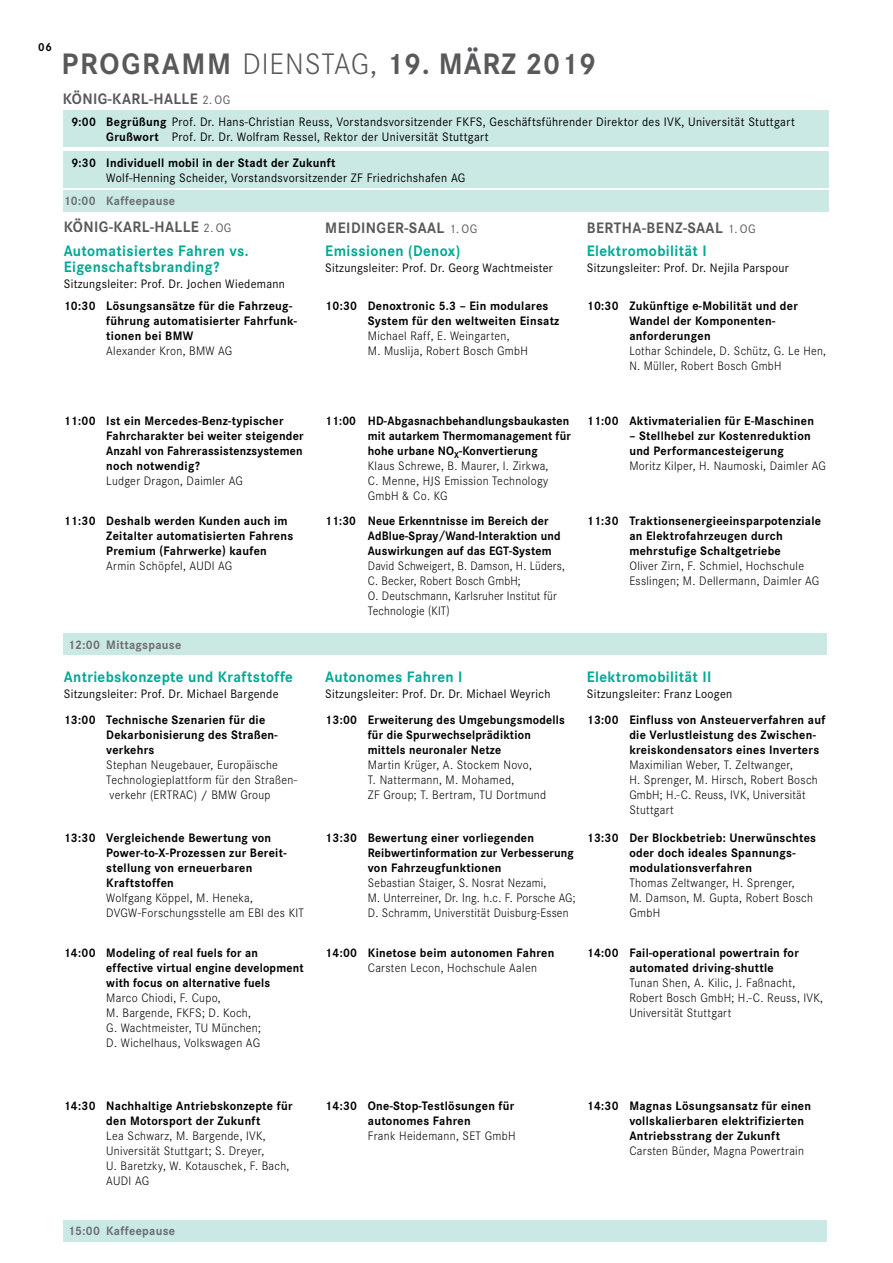
<style>
.page{position:relative;width:893px;height:1263px;background:#fff}
.page>*{position:absolute;margin:0;border:0;box-sizing:border-box;transform-origin:0 0}
.t1{font:700 30.75px "Corporate S Pro";letter-spacing:.055em;color:#58595b}
.t2{font:700 15.75px/15.8px "Corporate S Pro";letter-spacing:.025em;color:#00a995;scale:.95 1}
.t3{font:700 15.75px "Corporate S Pro";letter-spacing:.03em;color:#58595b;scale:.95 1}
.t4{font:700 12.75px/15px "Corporate S Pro";letter-spacing:.025em;color:#000;scale:.95 1}
.t5{font:300 12.75px/15px "Corporate S Pro";letter-spacing:.025em;color:#000;scale:.95 1}
.t6{font:12.75px/15px "Corporate S Pro";letter-spacing:.025em;color:#000;scale:.95 1}
.t7{font:700 12.75px/15px "Corporate S Pro";letter-spacing:.025em;color:#000;scale:.93 1}
.t8{font:300 12.75px/15px "Corporate S Pro";letter-spacing:.025em;color:#000;scale:.93 1}
.t9{font:300 12.75px/15px "Corporate S Pro";letter-spacing:.025em;color:#000;scale:.94 1}
.t10{font:700 12.75px "Corporate S Pro";letter-spacing:.025em;color:#6d6e71;scale:.95 1}
.t11{font:700 12px "Corporate S Pro";color:#000;scale:.95 1}
.s1{font-weight:300}
.s2{font-weight:400;font-size:12.75px}
.s3{font-weight:700}
</style>
<div class="page">
<div style="left:64px;top:634px;width:763px;height:21px;background:#cae8e4"></div>
<div style="left:64px;top:1220px;width:763px;height:22px;background:#cae8e4"></div>
<div style="left:64px;top:190px;width:765px;height:22px;background:#cae8e4"></div>
<div style="left:64px;top:111px;width:765px;height:36px;background:#cae8e4"></div>
<div style="left:64px;top:151px;width:765px;height:36px;background:#cae8e4"></div>
<p class="t11" style="left:38px;top:37px;width:16px">06</p>
<h1 class="t1" style="left:62px;top:39px;width:536px">PROGRAMM <span class="s1">DIENSTAG,</span> 19. MÄRZ 2019</h1>
<p class="t3" style="left:63px;top:86px;width:178px">KÖNIG-KARL-HALLE <span class="s2">2. OG</span></p>
<p class="t6" style="left:106px;top:114px;width:726px;text-indent:-35px"><span class="s3">9:00 Begrüßung</span> Prof. Dr. Hans-Christian Reuss, Vorstandsvorsitzender FKFS, Geschäftsführender Direktor des IVK, Universität Stuttgart<br><span class="s3">Grußwort</span> Prof. Dr. Dr. Wolfram Ressel, Rektor der Universität Stuttgart</p>
<p class="t4" style="left:71px;top:154px;width:280px">9:30 Individuell mobil in der Stadt der Zukunft</p>
<p class="t6" style="left:106px;top:169px;width:380px">Wolf-Henning Scheider, Vorstandsvorsitzender ZF Friedrichshafen AG</p>
<p class="t10" style="left:64px;top:191px;width:119px">10:00 Kaffeepause</p>
<p class="t3" style="left:64px;top:214px;width:178px">KÖNIG-KARL-HALLE <span class="s2">2. OG</span></p>
<p class="t3" style="left:325px;top:215px;width:161px">MEIDINGER-SAAL <span class="s2">1. OG</span></p>
<p class="t3" style="left:587px;top:215px;width:179px">BERTHA-BENZ-SAAL <span class="s2">1. OG</span></p>
<p class="t2" style="left:64px;top:242px;width:196px">Automatisiertes Fahren vs.<br>Eigenschaftsbranding?</p>
<p class="t6" style="left:64px;top:275px;width:234px">Sitzungsleiter: Prof. Dr. Jochen Wiedemann</p>
<p class="t2" style="left:325px;top:242px;width:144px">Emissionen (Denox)</p>
<p class="t6" style="left:325px;top:259px;width:241px">Sitzungsleiter: Prof. Dr. Georg Wachtmeister</p>
<p class="t2" style="left:587px;top:242px;width:128px">Elektromobilität I</p>
<p class="t6" style="left:587px;top:259px;width:214px">Sitzungsleiter: Prof. Dr. Nejila Parspour</p>
<p class="t4" style="left:106px;top:298px;width:202px;text-indent:-43px">10:30 Lösungsansätze für die Fahrzeug&shy;führung automatisierter Fahrfunk&shy;tionen bei BMW</p>
<p class="t5" style="left:106px;top:343px;width:134px">Alexander Kron, BMW AG</p>
<p class="t4" style="left:368px;top:298px;width:203px;text-indent:-43px">10:30 Denoxtronic 5.3 – Ein modulares<br>System für den weltweiten Einsatz</p>
<p class="t5" style="left:368px;top:328px;width:170px">Michael Raff, E. Weingarten,<br>M. Muslija, Robert Bosch GmbH</p>
<p class="t4" style="left:629px;top:298px;width:179px;text-indent:-43px">10:30 Zukünftige e-Mobilität und der<br>Wandel der Komponenten&shy;anforderungen</p>
<p class="t9" style="left:629px;top:343px;width:211px">Lothar Schindele, D. Schütz, G. Le Hen,<br>N. Müller, Robert Bosch GmbH</p>
<p class="t4" style="left:106px;top:412px;width:209px;text-indent:-43px">11:00 Ist ein Mercedes-Benz-typischer Fahrcharakter bei weiter steigender Anzahl von Fahrerassistenzsystemen noch notwendig?</p>
<p class="t5" style="left:106px;top:473px;width:145px">Ludger Dragon, Daimler AG</p>
<p class="t4" style="left:106px;top:512px;width:198px;text-indent:-43px">11:30 Deshalb werden Kunden auch im<br>Zeitalter automatisierten Fahrens<br>Premium (Fahrwerke) kaufen</p>
<p class="t5" style="left:106px;top:558px;width:134px">Armin Schöpfel, AUDI AG</p>
<p class="t10" style="left:68px;top:634px;width:121px">12:00 Mittagspause</p>
<p class="t2" style="left:64px;top:668px;width:243px">Antriebskonzepte und Kraftstoffe</p>
<p class="t6" style="left:64px;top:685px;width:228px">Sitzungsleiter: Prof. Dr. Michael Bargende</p>
<p class="t4" style="left:106px;top:712px;width:182px;text-indent:-43px">13:00 Technische Szenarien für die<br>Dekarbonisierung des Straßen&shy;verkehrs</p>
<p class="t5" style="left:106px;top:757px;width:202px">Stephan Neugebauer, Europäische<br>Technologieplattform für den Straßen&shy;verkehr (ERTRAC) / BMW Group</p>
<p class="t4" style="left:106px;top:829px;width:191px;text-indent:-43px">13:30 Vergleichende Bewertung von<br>Power-to-X-Prozessen zur Bereit&shy;stellung von erneuerbaren<br>Kraftstoffen</p>
<p class="t5" style="left:106px;top:889px;width:210px">Wolfgang Köppel, M. Heneka,<br>DVGW-Forschungsstelle am EBI des KIT</p>
<p class="t4" style="left:106px;top:944px;width:209px;text-indent:-43px">14:00 Modeling of real fuels for an effective virtual engine development with focus on alternative fuels</p>
<p class="t5" style="left:106px;top:989px;width:164px">Marco Chiodi, F. Cupo,<br>M. Bargende, FKFS; D. Koch,<br>G. Wachtmeister, TU München;<br>D. Wichelhaus, Volkswagen AG</p>
<p class="t7" style="left:368px;top:412px;width:220px;text-indent:-43px">11:00 HD-Abgasnachbehandlungsbaukasten mit autarkem Thermomanagement für hohe urbane NO<sub>X</sub>-Konvertierung<br><span class="s1">Klaus Schrewe, B. Maurer, I. Zirkwa,<br>C. Menne, HJS Emission Technology<br>GmbH &amp; Co. KG</span></p>
<p class="t7" style="left:368px;top:512px;width:209px;text-indent:-43px">11:30 Neue Erkenntnisse im Bereich der<br>AdBlue-Spray/Wand-Interaktion und<br>Auswirkungen auf das EGT-System</p>
<p class="t8" style="left:368px;top:558px;width:213px">David Schweigert, B. Damson, H. Lüders,<br>C. Becker, Robert Bosch GmbH;<br>O. Deutschmann, Karlsruher Institut für<br>Technologie (KIT)</p>
<p class="t4" style="left:587px;top:412px;width:241px">11:00 Aktivmaterialien für E-Maschinen</p>
<p class="t4" style="left:629px;top:427px;width:192px">– Stellhebel zur Kostenreduktion und Performancesteigerung</p>
<p class="t5" style="left:629px;top:458px;width:208px">Moritz Kilper, H. Naumoski, Daimler AG</p>
<p class="t4" style="left:587px;top:512px;width:248px;text-align:center">11:30 Traktionsenergieeinsparpotenziale an Elektrofahrzeugen durch<br>mehrstufige Schaltgetriebe</p>
<p class="t5" style="left:629px;top:558px;width:202px">Oliver Zirn, F. Schmiel, Hochschule<br>Esslingen; M. Dellermann, Daimler AG</p>
<p class="t2" style="left:325px;top:668px;width:146px">Autonomes Fahren I</p>
<p class="t6" style="left:325px;top:685px;width:239px">Sitzungsleiter: Prof. Dr. Dr. Michael Weyrich</p>
<p class="t4" style="left:368px;top:712px;width:209px;text-indent:-43px">13:00 Erweiterung des Umgebungsmodells für die Spurwechselprädiktion mittels neuronaler Netze</p>
<p class="t5" style="left:368px;top:757px;width:189px">Martin Krüger, A. Stockem Novo,<br>T. Nattermann, M. Mohamed,<br>ZF Group; T. Bertram, TU Dortmund</p>
<p class="t4" style="left:368px;top:829px;width:218px;text-indent:-43px">13:30 Bewertung einer vorliegenden<br>Reibwertinformation zur Verbesserung von Fahrzeugfunktionen</p>
<p class="t8" style="left:368px;top:874px;width:225px">Sebastian Staiger, S. Nosrat Nezami,<br>M. Unterreiner, Dr. Ing. h.c. F. Porsche AG;<br>D. Schramm, Universtität Duisburg-Essen</p>
<p class="t4" style="left:325px;top:944px;width:243px">14:00 Kinetose beim autonomen Fahren</p>
<p class="t5" style="left:368px;top:959px;width:180px">Carsten Lecon, Hochschule Aalen</p>
<p class="t2" style="left:587px;top:668px;width:133px">Elektromobilität II</p>
<p class="t6" style="left:587px;top:685px;width:155px">Sitzungsleiter: Franz Loogen</p>
<p class="t4" style="left:629px;top:712px;width:208px;text-indent:-43px">13:00 Einfluss von Ansteuerverfahren auf die Verlustleistung des Zwischen&shy;kreiskondensators eines Inverters</p>
<p class="t5" style="left:629px;top:757px;width:200px">Maximilian Weber, T. Zeltwanger,<br>H. Sprenger, M. Hirsch, Robert Bosch<br>GmbH; H.-C. Reuss, IVK, Universität<br>Stuttgart</p>
<p class="t4" style="left:629px;top:829px;width:198px;text-indent:-43px">13:30 Der Blockbetrieb: Unerwünschtes oder doch ideales Spannungs&shy;modulationsverfahren</p>
<p class="t5" style="left:629px;top:874px;width:195px">Thomas Zeltwanger, H. Sprenger,<br>M. Damson, M. Gupta, Robert Bosch<br>GmbH</p>
<p class="t4" style="left:629px;top:944px;width:180px;text-indent:-43px">14:00 Fail-operational powertrain for automated driving-shuttle</p>
<p class="t5" style="left:629px;top:974px;width:205px">Tunan Shen, A. Kilic, J. Faßnacht,<br>Robert Bosch GmbH; H.-C. Reuss, IVK,<br>Universität Stuttgart</p>
<p class="t4" style="left:106px;top:1097px;width:198px;text-indent:-43px">14:30 Nachhaltige Antriebskonzepte für den Motorsport der Zukunft</p>
<p class="t5" style="left:106px;top:1127px;width:194px">Lea Schwarz, M. Bargende, IVK,<br>Universität Stuttgart; S. Dreyer,<br>U. Baretzky, W. Kotauschek, F. Bach,<br>AUDI AG</p>
<p class="t10" style="left:68px;top:1221px;width:114px">15:00 Kaffeepause</p>
<p class="t4" style="left:325px;top:1097px;width:201px;text-align:center">14:30 One-Stop-Testlösungen für autonomes Fahren</p>
<p class="t5" style="left:368px;top:1127px;width:157px">Frank Heidemann, SET GmbH</p>
<p class="t4" style="left:629px;top:1097px;width:193px;text-indent:-43px">14:30 Magnas Lösungsansatz für einen vollskalierbaren elektrifizierten<br>Antriebsstrang der Zukunft</p>
<p class="t5" style="left:629px;top:1142px;width:185px">Carsten Bünder, Magna Powertrain</p>
</div>
